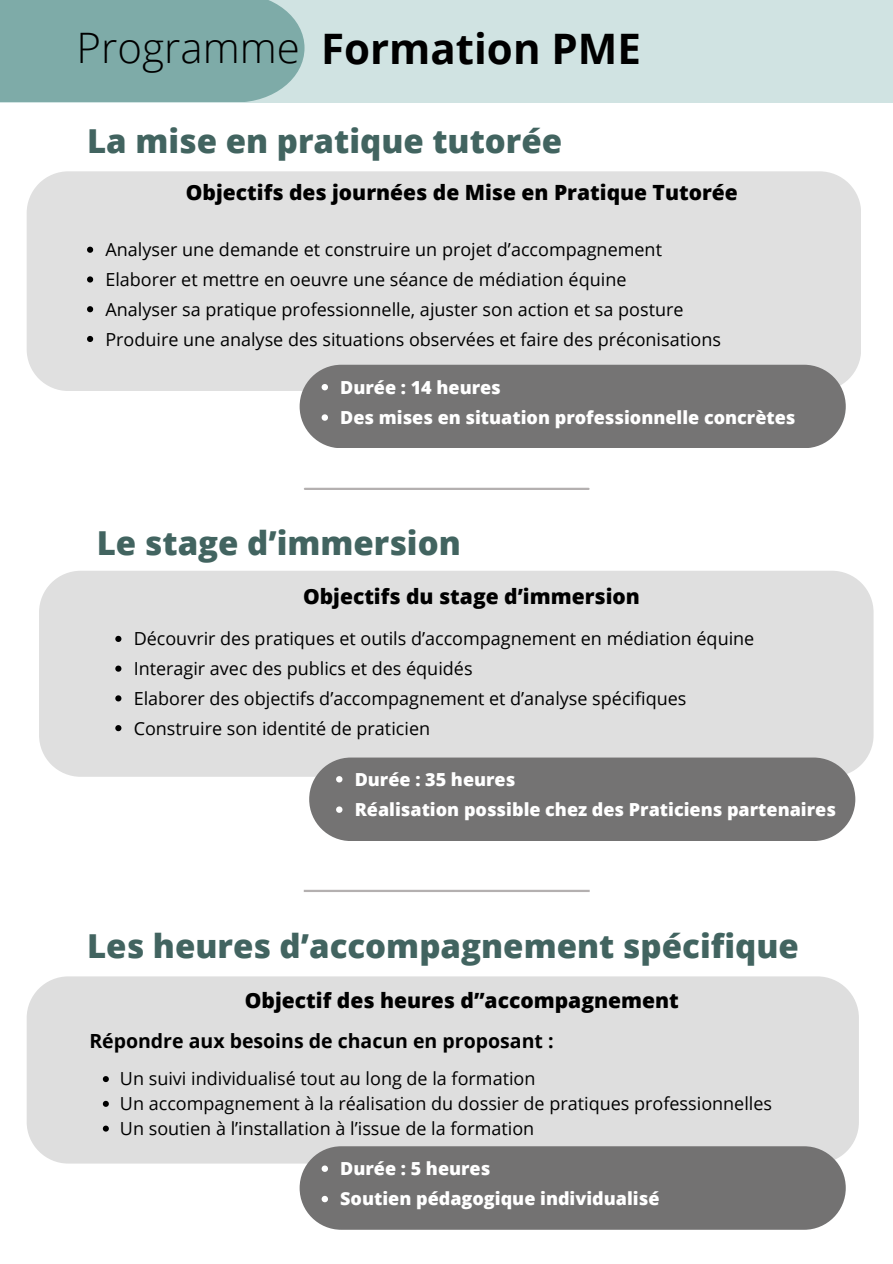
<style>
.page{position:relative;width:893px;height:1264px;background:#fff}
.page>*{position:absolute;margin:0;border:0;box-sizing:border-box;transform-origin:0 0}
.t1{font:700 42px "Open Sans";color:#000}
.t2{font:300 42px "Open Sans";color:#000}
.t3{font:800 33px "Open Sans";color:#426460}
.t4{font:800 21px "Open Sans";color:#000}
.t5{font:700 19.5px "Open Sans";color:#000}
.t6{font:18px "Open Sans";color:#000}
.t7{font:800 18px "Open Sans";color:#fff}
</style>
<div class="page">
<div style="left:27px;top:171px;width:834px;height:220px;background:#e0e0e0"></div>
<svg style="left:87px;top:247px;width:6px;height:6px"></svg>
<svg style="left:87px;top:276px;width:6px;height:6px"></svg>
<svg style="left:87px;top:306px;width:6px;height:6px"></svg>
<svg style="left:87px;top:336px;width:6px;height:6px"></svg>
<div style="left:299px;top:365px;width:546px;height:83px;background:#757474;border-radius:42px"></div>
<svg style="left:321px;top:384px;width:7px;height:6px"></svg>
<svg style="left:321px;top:414px;width:7px;height:7px"></svg>
<div style="left:0;top:0;width:892px;height:103px;background:#d0e3e2"></div>
<div style="left:0;top:0;width:304px;height:102px;background:#7eaba8"></div>
<div style="left:39px;top:571px;width:834px;height:205px;background:#dfdfdf"></div>
<svg style="left:115px;top:636px;width:6px;height:6px"></svg>
<svg style="left:115px;top:665px;width:6px;height:6px"></svg>
<svg style="left:115px;top:695px;width:6px;height:6px"></svg>
<svg style="left:115px;top:725px;width:6px;height:6px"></svg>
<div style="left:309px;top:757px;width:546px;height:84px;background:#747373;border-radius:42px"></div>
<svg style="left:336px;top:776px;width:6px;height:6px"></svg>
<svg style="left:336px;top:806px;width:6px;height:6px"></svg>
<div style="left:27px;top:976px;width:831px;height:187px;background:#dedede;border-radius:42px"></div>
<svg style="left:103px;top:1076px;width:6px;height:6px"></svg>
<svg style="left:103px;top:1100px;width:6px;height:6px"></svg>
<svg style="left:103px;top:1125px;width:6px;height:6px"></svg>
<hr style="left:305px;top:487px;width:283px;height:3px;background:#b4b0b0">
<hr style="left:304px;top:889px;width:285px;height:3px;background:#b4b0b0">
<div style="left:299px;top:1146px;width:546px;height:83px;background:#737272;border-radius:42px"></div>
<svg style="left:321px;top:1165px;width:7px;height:6px"></svg>
<svg style="left:321px;top:1195px;width:7px;height:7px"></svg>
<p class="t2" style="left:77px;top:18px;width:225px">Programme</p>
<p class="t1" style="left:321px;top:19px;width:321px">Formation PME</p>
<p class="t3" style="left:87px;top:118px;width:476px">La mise en pratique tutorée</p>
<p class="t4" style="left:186px;top:178px;width:553px">Objectifs des journées de Mise en Pratique Tutorée</p>
<p class="t6" style="left:105px;top:237px;width:558px">Analyser une demande et construire un projet d’accompagnement</p>
<p class="t6" style="left:105px;top:267px;width:522px">Elaborer et mettre en oeuvre une séance de médiation équine</p>
<p class="t6" style="left:105px;top:296px;width:579px">Analyser sa pratique professionnelle, ajuster son action et sa posture</p>
<p class="t6" style="left:105px;top:326px;width:617px">Produire une analyse des situations observées et faire des préconisations</p>
<p class="t7" style="left:340px;top:374px;width:162px">Durée : 14 heures</p>
<p class="t7" style="left:340px;top:405px;width:457px">Des mises en situation professionnelle concrètes</p>
<p class="t3" style="left:97px;top:519px;width:365px">Le stage d’immersion</p>
<p class="t4" style="left:303px;top:581px;width:338px">Objectifs du stage d’immersion</p>
<p class="t6" style="left:134px;top:626px;width:622px">Découvrir des pratiques et outils d’accompagnement en médiation équine</p>
<p class="t6" style="left:134px;top:656px;width:340px">Interagir avec des publics et des équidés</p>
<p class="t6" style="left:134px;top:685px;width:554px">Elaborer des objectifs d’accompagnement et d’analyse spécifiques</p>
<p class="t6" style="left:134px;top:715px;width:298px">Construire son identité de praticien</p>
<p class="t7" style="left:354px;top:766px;width:162px">Durée : 35 heures</p>
<p class="t7" style="left:354px;top:796px;width:482px">Réalisation possible chez des Praticiens partenaires</p>
<p class="t3" style="left:87px;top:922px;width:713px">Les heures d’accompagnement spécifique</p>
<p class="t4" style="left:245px;top:985px;width:435px">Objectif des heures d’’accompagnement</p>
<p class="t5" style="left:89px;top:1027px;width:465px">Répondre aux besoins de chacun en proposant :</p>
<p class="t6" style="left:120px;top:1065px;width:417px">Un suivi individualisé tout au long de la formation</p>
<p class="t6" style="left:120px;top:1090px;width:653px">Un accompagnement à la réalisation du dossier de pratiques professionnelles</p>
<p class="t6" style="left:120px;top:1115px;width:416px">Un soutien à l’installation à l’issue de la formation</p>
<p class="t7" style="left:340px;top:1155px;width:152px">Durée : 5 heures</p>
<p class="t7" style="left:340px;top:1186px;width:321px">Soutien pédagogique individualisé</p>
</div>
